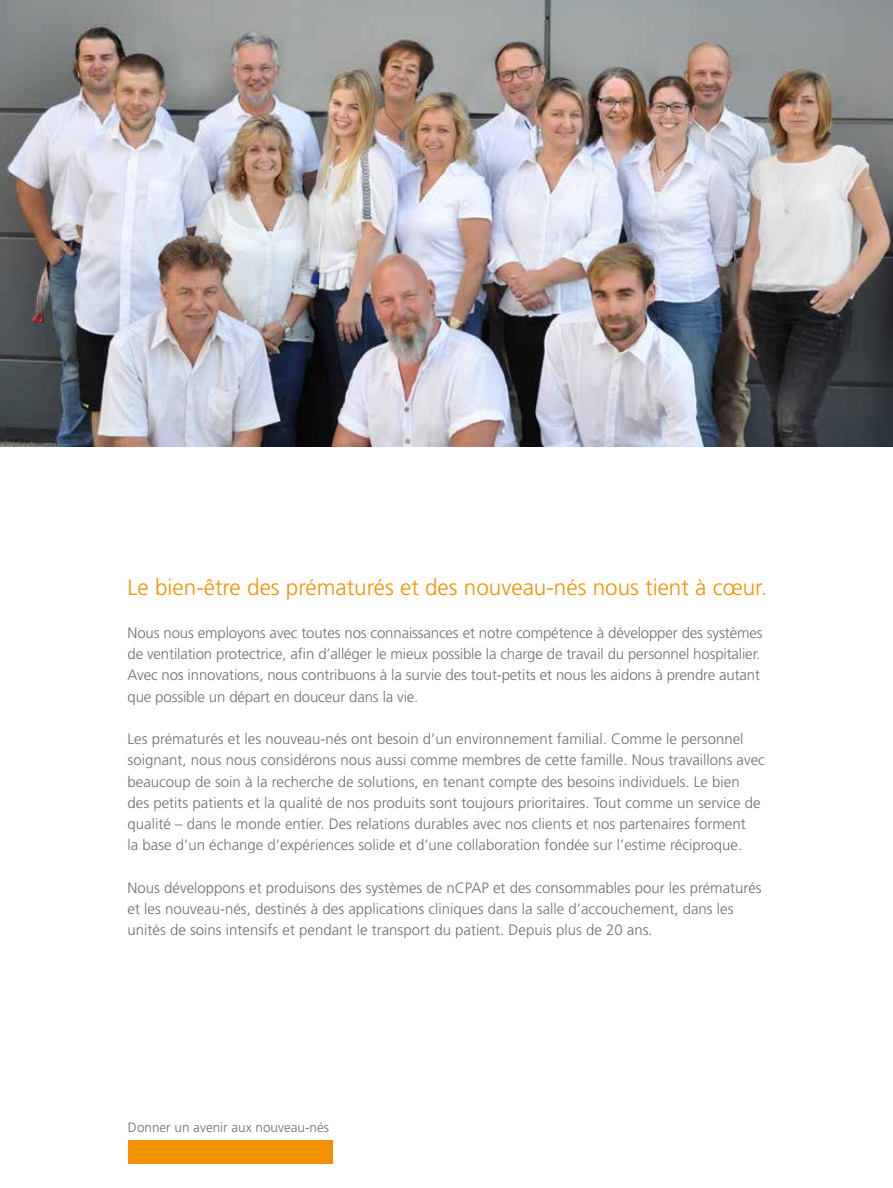
<style>
.page{position:relative;width:893px;height:1188px;background:#fff}
.page>*{position:absolute;margin:0;border:0;box-sizing:border-box;transform-origin:0 0}
.t1{font:300 22.5px "Frutiger LT Std";color:#f39200}
.t2{font:300 15px/21.3px "Frutiger LT Std";color:#706f6f}
.t3{font:300 13.5px "Frutiger LT Std";color:#706f6f}
</style>
<div class="page">
<img style="left:0;top:0;width:893px;height:446px">
<div style="left:128px;top:1140px;width:204px;height:23px;background:#f39200"></div>
<h1 class="t1" style="left:128px;top:575px;width:641px">Le bien-être des prématurés et des nouveau-nés nous tient à cœur.</h1>
<p class="t2" style="left:128px;top:622px;width:636px">Nous nous employons avec toutes nos connaissances et notre compétence à développer des systèmes de ventilation protectrice, afin d’alléger le mieux possible la charge de travail du personnel hospitalier.<br>Avec nos innovations, nous contribuons à la survie des tout-petits et nous les aidons à prendre autant que possible un départ en douceur dans la vie.</p>
<p class="t2" style="left:128px;top:728px;width:639px">Les prématurés et les nouveau-nés ont besoin d’un environnement familial. Comme le personnel soignant, nous nous considérons nous aussi comme membres de cette famille. Nous travaillons avec beaucoup de soin à la recherche de solutions, en tenant compte des besoins individuels. Le bien des petits patients et la qualité de nos produits sont toujours prioritaires. Tout comme un service de qualité – dans le monde entier. Des relations durables avec nos clients et nos partenaires forment<br>la base d’un échange d’expériences solide et d’une collaboration fondée sur l’estime réciproque.</p>
<p class="t2" style="left:128px;top:877px;width:636px">Nous développons et produisons des systèmes de nCPAP et des consommables pour les prématurés et les nouveau-nés, destinés à des applications cliniques dans la salle d’accouchement, dans les unités de soins intensifs et pendant le transport du patient. Depuis plus de 20 ans.</p>
<p class="t3" style="left:128px;top:1120px;width:203px">Donner un avenir aux nouveau-nés</p>
</div>
